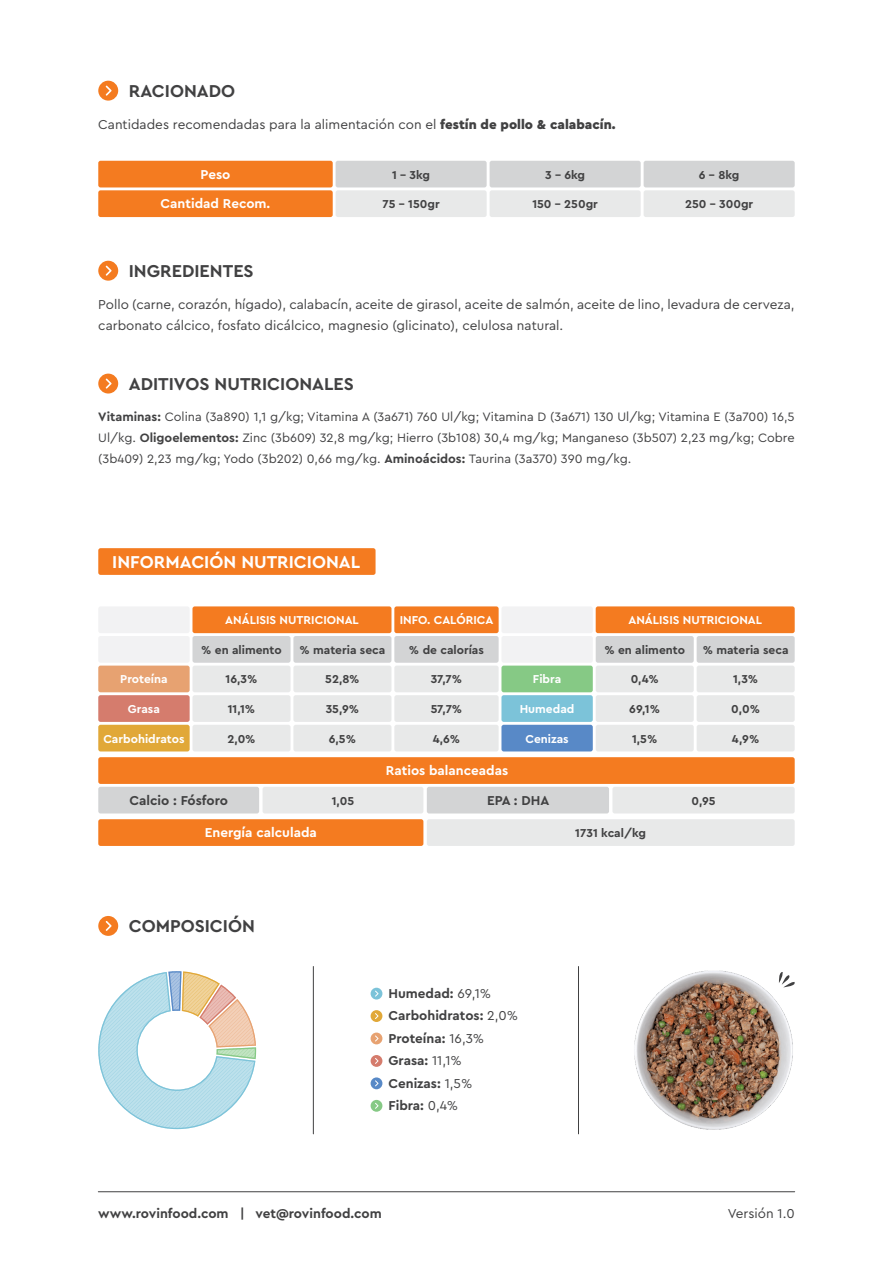
<style>
.page{position:relative;width:893px;height:1263px;background:#fff}
.page>*{position:absolute;margin:0;border:0;box-sizing:border-box;transform-origin:0 0}
.t1{font:700 18px "Cera Pro";color:#414142}
.t2{font:700 18px "Cera Pro";color:#fff}
.t3{font:13.5px/21px "Cera Pro";color:#414142}
.t4{font:700 13.5px/22.5px "Cera Pro";color:#414142}
.t5{font:700 13.5px/29.5px "Cera Pro";color:#fff;text-align:center}
.t6{font:12.75px/21px "Cera Pro";color:#414142;text-align:justify}
.t7{font:700 12px "Cera Pro";color:#414142}
.t8{font:700 12px "Cera Pro";color:#fff}
.s1{font-weight:900}
.s2{font-weight:700}
.s3{font-weight:400}
</style>
<div class="page">
<svg style="left:98px;top:81px;width:20px;height:20px"></svg>
<svg style="left:98px;top:261px;width:20px;height:20px"></svg>
<svg style="left:98px;top:374px;width:20px;height:19px"></svg>
<hr style="left:98px;top:1191px;width:697px;height:1px;background:#414142">
<div style="left:98px;top:548px;width:278px;height:27px;background:#f47b20;border-radius:2px"></div>
<div style="left:98px;top:606px;width:92px;height:27px;background:#f2f2f3;border-radius:2px"></div>
<div style="left:192px;top:606px;width:199px;height:27px;background:#f47b20;border-radius:2px"></div>
<div style="left:596px;top:606px;width:199px;height:27px;background:#f47b20;border-radius:2px"></div>
<div style="left:394px;top:606px;width:105px;height:27px;background:#f47b20;border-radius:2px"></div>
<div style="left:501px;top:606px;width:92px;height:27px;background:#f2f2f3;border-radius:2px"></div>
<div style="left:98px;top:636px;width:92px;height:27px;background:#f2f2f3;border-radius:2px"></div>
<div style="left:394px;top:636px;width:105px;height:27px;background:#d3d4d5;border-radius:2px"></div>
<div style="left:192px;top:636px;width:99px;height:27px;background:#d3d4d5;border-radius:2px"></div>
<div style="left:293px;top:636px;width:98px;height:27px;background:#d3d4d5;border-radius:2px"></div>
<div style="left:596px;top:636px;width:98px;height:27px;background:#d3d4d5;border-radius:2px"></div>
<div style="left:697px;top:636px;width:98px;height:27px;background:#d3d4d5;border-radius:2px"></div>
<div style="left:501px;top:636px;width:92px;height:27px;background:#f2f2f3;border-radius:2px"></div>
<div style="left:98px;top:666px;width:92px;height:26px;background:#e7a271;border-radius:2px"></div>
<div style="left:394px;top:666px;width:105px;height:26px;background:#e8e9e9;border-radius:2px"></div>
<div style="left:192px;top:666px;width:99px;height:26px;background:#e8e9e9;border-radius:2px"></div>
<div style="left:293px;top:666px;width:98px;height:26px;background:#e8e9e9;border-radius:2px"></div>
<div style="left:596px;top:666px;width:98px;height:26px;background:#e8e9e9;border-radius:2px"></div>
<div style="left:697px;top:666px;width:98px;height:26px;background:#e8e9e9;border-radius:2px"></div>
<div style="left:501px;top:666px;width:92px;height:26px;background:#86c985;border-radius:2px"></div>
<div style="left:98px;top:725px;width:92px;height:26px;background:#e1a838;border-radius:2px"></div>
<div style="left:394px;top:725px;width:105px;height:26px;background:#e8e9e9;border-radius:2px"></div>
<div style="left:192px;top:725px;width:99px;height:26px;background:#e8e9e9;border-radius:2px"></div>
<div style="left:293px;top:725px;width:98px;height:26px;background:#e8e9e9;border-radius:2px"></div>
<div style="left:596px;top:725px;width:98px;height:26px;background:#e8e9e9;border-radius:2px"></div>
<div style="left:697px;top:725px;width:98px;height:26px;background:#e8e9e9;border-radius:2px"></div>
<div style="left:501px;top:725px;width:92px;height:26px;background:#5889c7;border-radius:2px"></div>
<div style="left:98px;top:695px;width:92px;height:27px;background:#d57c6d;border-radius:2px"></div>
<div style="left:98px;top:787px;width:161px;height:26px;background:#d3d4d5;border-radius:2px"></div>
<div style="left:263px;top:787px;width:160px;height:26px;background:#e8e9e9;border-radius:2px"></div>
<div style="left:394px;top:695px;width:105px;height:27px;background:#e8e9e9;border-radius:2px"></div>
<div style="left:192px;top:695px;width:99px;height:27px;background:#e8e9e9;border-radius:2px"></div>
<div style="left:293px;top:695px;width:98px;height:27px;background:#e8e9e9;border-radius:2px"></div>
<div style="left:596px;top:695px;width:98px;height:27px;background:#e8e9e9;border-radius:2px"></div>
<div style="left:697px;top:695px;width:98px;height:27px;background:#e8e9e9;border-radius:2px"></div>
<div style="left:501px;top:695px;width:92px;height:27px;background:#7cc3d9;border-radius:2px"></div>
<svg style="left:98px;top:757px;width:697px;height:27px;background:#f47c22"></svg>
<div style="left:612px;top:787px;width:183px;height:26px;background:#e8e9e9;border-radius:2px"></div>
<div style="left:427px;top:787px;width:182px;height:26px;background:#d3d4d5;border-radius:2px"></div>
<svg style="left:98px;top:819px;width:325px;height:27px;background:#f47c22"></svg>
<div style="left:427px;top:819px;width:368px;height:27px;background:#e8e9e9;border-radius:2px"></div>
<svg style="left:98px;top:916px;width:20px;height:20px"></svg>
<img style="left:634px;top:970px;width:159px;height:160px">
<svg style="left:779px;top:972px;width:16px;height:15px"></svg>
<svg style="left:371px;top:988px;width:11px;height:11px"></svg>
<svg style="left:371px;top:1010px;width:11px;height:12px"></svg>
<svg style="left:371px;top:1032px;width:11px;height:12px"></svg>
<svg style="left:371px;top:1055px;width:11px;height:12px"></svg>
<svg style="left:371px;top:1077px;width:11px;height:12px"></svg>
<svg style="left:371px;top:1100px;width:11px;height:12px"></svg>
<svg style="left:98px;top:971px;width:158px;height:158px"></svg>
<hr style="left:313px;top:966px;width:1px;height:168px;background:#414142">
<hr style="left:578px;top:966px;width:1px;height:168px;background:#414142">
<div style="left:336px;top:161px;width:151px;height:26px;background:#d3d4d5;border-radius:2px"></div>
<div style="left:490px;top:161px;width:151px;height:26px;background:#d3d4d5;border-radius:2px"></div>
<div style="left:644px;top:161px;width:151px;height:26px;background:#d3d4d5;border-radius:2px"></div>
<div style="left:336px;top:190px;width:151px;height:27px;background:#e8e9e9;border-radius:2px"></div>
<div style="left:490px;top:190px;width:151px;height:27px;background:#e8e9e9;border-radius:2px"></div>
<div style="left:644px;top:190px;width:151px;height:27px;background:#e8e9e9;border-radius:2px"></div>
<div style="left:98px;top:161px;width:235px;height:26px;background:#f47b20;border-radius:2px"></div>
<div style="left:98px;top:190px;width:235px;height:27px;background:#f47b20;border-radius:2px"></div>
<h1 class="t1" style="left:129px;top:79px;width:108px">RACIONADO</h1>
<p class="t3" style="left:98px;top:113px;width:519px">Cantidades recomendadas para la alimentación con el <span class="s1">festín de pollo &amp; calabacín.</span></p>
<p class="t5" style="left:161px;top:159px;width:111px">Peso<br>Cantidad Recom.</p>
<p class="t7" style="left:392px;top:167px;width:40px">1 – 3kg</p>
<p class="t7" style="left:545px;top:167px;width:42px">3 – 6kg</p>
<p class="t7" style="left:699px;top:167px;width:42px">6 – 8kg</p>
<p class="t7" style="left:382px;top:196px;width:59px">75 – 150gr</p>
<p class="t7" style="left:532px;top:196px;width:67px">150 – 250gr</p>
<p class="t7" style="left:685px;top:196px;width:70px">250 – 300gr</p>
<h1 class="t1" style="left:129px;top:259px;width:126px">INGREDIENTES</h1>
<p class="t3" style="left:98px;top:293px;width:698px">Pollo (carne, corazón, hígado), calabacín, aceite de girasol, aceite de salmón, aceite de lino, levadura de cerveza, carbonato cálcico, fosfato dicálcico, magnesio (glicinato), celulosa natural.</p>
<h1 class="t1" style="left:129px;top:372px;width:227px">ADITIVOS NUTRICIONALES</h1>
<p class="t6" style="left:98px;top:406px;width:698px"><span class="s2">Vitaminas:</span> Colina (3a890) 1,1 g/kg; Vitamina A (3a671) 760 Ul/kg; Vitamina D (3a671) 130 Ul/kg; Vitamina E (3a700) 16,5<br>Ul/kg. <span class="s2">Oligoelementos:</span> Zinc (3b609) 32,8 mg/kg; Hierro (3b108) 30,4 mg/kg; Manganeso (3b507) 2,23 mg/kg; Cobre (3b409) 2,23 mg/kg; Yodo (3b202) 0,66 mg/kg. <span class="s2">Aminoácidos:</span> Taurina (3a370) 390 mg/kg.</p>
<h1 class="t2" style="left:112px;top:550px;width:249px">INFORMACIÓN NUTRICIONAL</h1>
<p class="t8" style="left:120px;top:671px;width:49px">Proteína</p>
<p class="t8" style="left:128px;top:701px;width:34px">Grasa</p>
<p class="t8" style="left:103px;top:730px;width:83px">Carbohidratos</p>
<p class="t8" style="left:225px;top:612px;width:135px">ANÁLISIS NUTRICIONAL</p>
<p class="t8" style="left:400px;top:612px;width:95px">INFO. CALÓRICA</p>
<p class="t8" style="left:628px;top:612px;width:135px">ANÁLISIS NUTRICIONAL</p>
<p class="t7" style="left:201px;top:642px;width:82px">% en alimento</p>
<p class="t7" style="left:299px;top:642px;width:87px">% materia seca</p>
<p class="t7" style="left:409px;top:642px;width:76px">% de calorías</p>
<p class="t7" style="left:604px;top:642px;width:82px">% en alimento</p>
<p class="t7" style="left:703px;top:642px;width:87px">% materia seca</p>
<p class="t7" style="left:226px;top:671px;width:33px">16,3%</p>
<p class="t7" style="left:228px;top:701px;width:29px">11,1%</p>
<p class="t7" style="left:227px;top:730px;width:30px">2,0%</p>
<p class="t8" style="left:533px;top:671px;width:30px">Fibra</p>
<p class="t8" style="left:520px;top:701px;width:56px">Humedad</p>
<p class="t8" style="left:525px;top:730px;width:45px">Cenizas</p>
<p class="t7" style="left:325px;top:671px;width:36px">52,8%</p>
<p class="t7" style="left:326px;top:701px;width:35px">35,9%</p>
<p class="t7" style="left:329px;top:730px;width:29px">6,5%</p>
<p class="t7" style="left:431px;top:671px;width:33px">37,7%</p>
<p class="t7" style="left:431px;top:701px;width:33px">57,7%</p>
<p class="t7" style="left:433px;top:730px;width:29px">4,6%</p>
<p class="t7" style="left:631px;top:671px;width:29px">0,4%</p>
<p class="t7" style="left:629px;top:701px;width:32px">69,1%</p>
<p class="t7" style="left:632px;top:730px;width:27px">1,5%</p>
<p class="t7" style="left:733px;top:671px;width:26px">1,3%</p>
<p class="t7" style="left:731px;top:701px;width:30px">0,0%</p>
<p class="t7" style="left:732px;top:730px;width:29px">4,9%</p>
<p class="t5" style="left:386px;top:755px;width:124px">Ratios balanceadas</p>
<p class="t4" style="left:129px;top:788px;width:100px">Calcio : Fósforo</p>
<p class="t7" style="left:332px;top:792px;width:24px">1,05</p>
<p class="t4" style="left:487px;top:788px;width:64px">EPA : DHA</p>
<p class="t7" style="left:691px;top:792px;width:26px">0,95</p>
<p class="t5" style="left:205px;top:817px;width:114px">Energía calculada</p>
<p class="t7" style="left:575px;top:825px;width:72px">1731 kcal/kg</p>
<h1 class="t1" style="left:129px;top:914px;width:128px">COMPOSICIÓN</h1>
<p class="t4" style="left:388px;top:982px;width:131px">Humedad: <span class="s3">69,1%<br></span>Carbohidratos: <span class="s3">2,0%<br></span>Proteína: <span class="s3">16,3%<br></span>Grasa: <span class="s3">11,1%<br></span>Cenizas: <span class="s3">1,5%<br></span>Fibra: <span class="s3">0,4%</span></p>
<p class="t4" style="left:98px;top:1202px;width:285px">www.rovinfood.com | vet@rovinfood.com</p>
<p class="t3" style="left:728px;top:1203px;width:68px">Versión 1.0</p>
</div>
